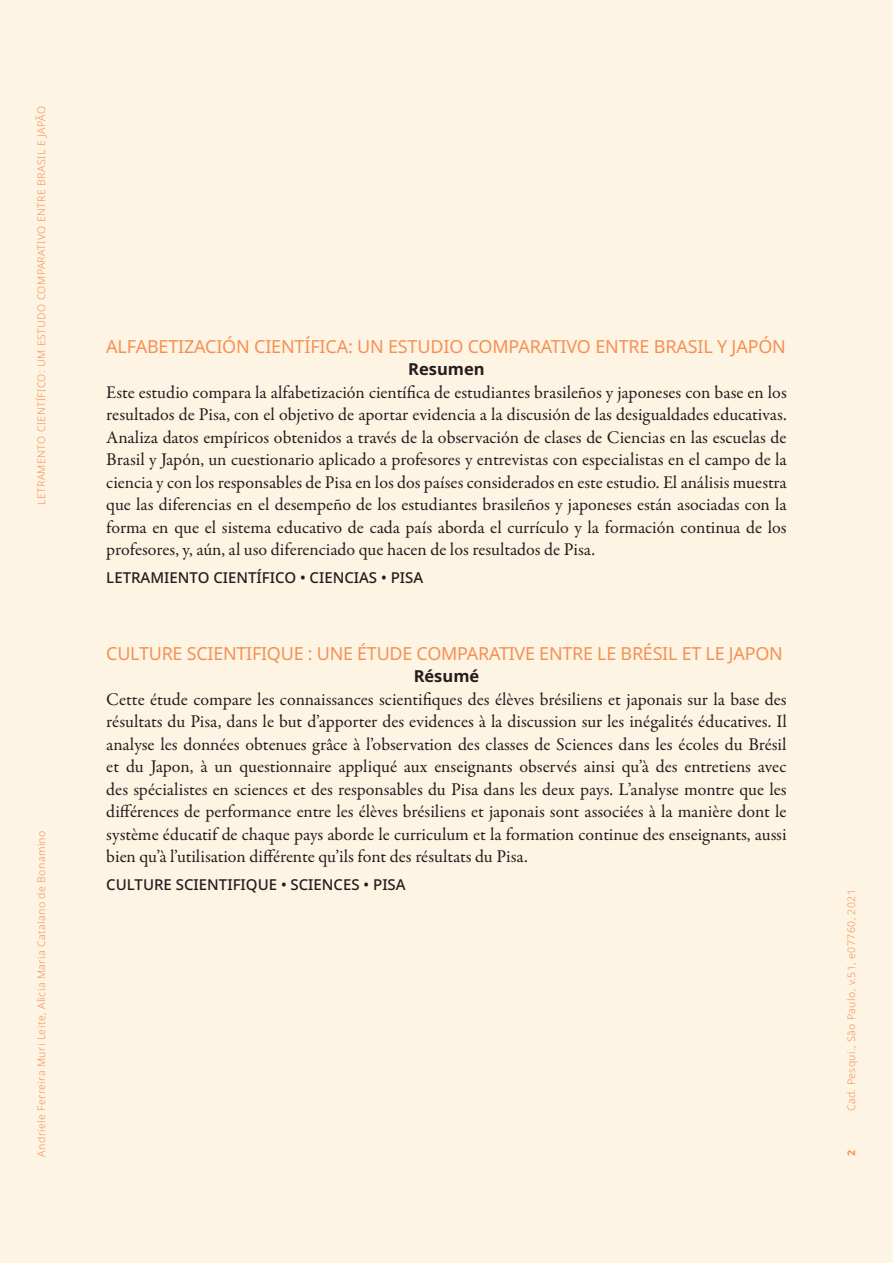
<style>
.page{position:relative;width:893px;height:1263px;background:#fef4e4}
.page>*{position:absolute;margin:0;border:0;box-sizing:border-box;transform-origin:0 0}
.resumo_corpo{font:18px/22.5px "Garamond Premr Pro";color:#231f20;text-align:justify}
.titulo_tradução{font:18px "Noto Sans";letter-spacing:-.015em;color:#f7975c}
.resumo_traduções{font:700 16.5px "Noto Sans";color:#231f20}
.resumo_radape{font:500 15px "Noto Sans";color:#231f20}
.t1{font:300 10.5px "Noto Sans";letter-spacing:.04em;color:#f7975c}
.t2{font:700 10.5px "Noto Sans";color:#f7975c}
</style>
<div class="page">
<p class="t1" style="left:34px;top:505px;width:400px;rotate:-90deg">LETRAMENTO CIENTÍFICO: UM ESTUDO COMPARATIVO ENTRE BRASIL E JAPÃO</p>
<p class="t1" style="left:34px;top:1157px;width:328px;rotate:-90deg">Andriele Ferreira Muri Leite, Alicia Maria Catalano de Bonamino</p>
<p class="titulo_tradução" style="left:106px;top:334px;width:681px">ALFABETIZACIÓN CIENTÍFICA: UN ESTUDIO COMPARATIVO ENTRE BRASIL Y JAPÓN</p>
<p class="resumo_traduções" style="left:408px;top:357px;width:78px">Resumen</p>
<p class="resumo_corpo" style="left:106px;top:381px;width:682px">Este estudio compara la alfabetización científica de estudiantes brasileños y japoneses con base en los resultados de Pisa, con el objetivo de aportar evidencia a la discusión de las desigualdades educativas.<br>Analiza datos empíricos obtenidos a través de la observación de clases de Ciencias en las escuelas de Brasil y Japón, un cuestionario aplicado a profesores y entrevistas con especialistas en el campo de la ciencia y con los responsables de Pisa en los dos países considerados en este estudio. El análisis muestra que las diferencias en el desempeño de los estudiantes brasileños y japoneses están asociadas con la forma en que el sistema educativo de cada país aborda el currículo y la formación continua de los profesores, y, aún, al uso diferenciado que hacen de los resultados de Pisa.</p>
<p class="resumo_radape" style="left:106px;top:567px;width:318px">LETRAMIENTO CIENTÍFICO • CIENCIAS • PISA</p>
<p class="titulo_tradução" style="left:106px;top:641px;width:678px">CULTURE SCIENTIFIQUE : UNE ÉTUDE COMPARATIVE ENTRE LE BRÉSIL ET LE JAPON</p>
<p class="resumo_traduções" style="left:414px;top:664px;width:67px">Résumé</p>
<p class="resumo_corpo" style="left:106px;top:688px;width:682px">Cette étude compare les connaissances scientifiques des élèves brésiliens et japonais sur la base des résultats du Pisa, dans le but d’apporter des evidences à la discussion sur les inégalités éducatives. Il analyse les données obtenues grâce à l’observation des classes de Sciences dans les écoles du Brésil et du Japon, à un questionnaire appliqué aux enseignants observés ainsi qu’à des entretiens avec des spécialistes en sciences et des responsables du Pisa dans les deux pays. L’analyse montre que les différences de performance entre les élèves brésiliens et japonais sont associées à la manière dont le système éducatif de chaque pays aborde le curriculum et la formation continue des enseignants, aussi bien qu’à l’utilisation différente qu’ils font des résultats du Pisa.</p>
<p class="resumo_radape" style="left:106px;top:874px;width:301px">CULTURE SCIENTIFIQUE • SCIENCES • PISA</p>
<p class="t1" style="left:844px;top:1111px;width:224px;rotate:-90deg">Cad. Pesqui., São Paulo, v.51, e07760, 2021</p>
<p class="t2" style="left:844px;top:1155px;width:8px;rotate:-90deg">2</p>
</div>
